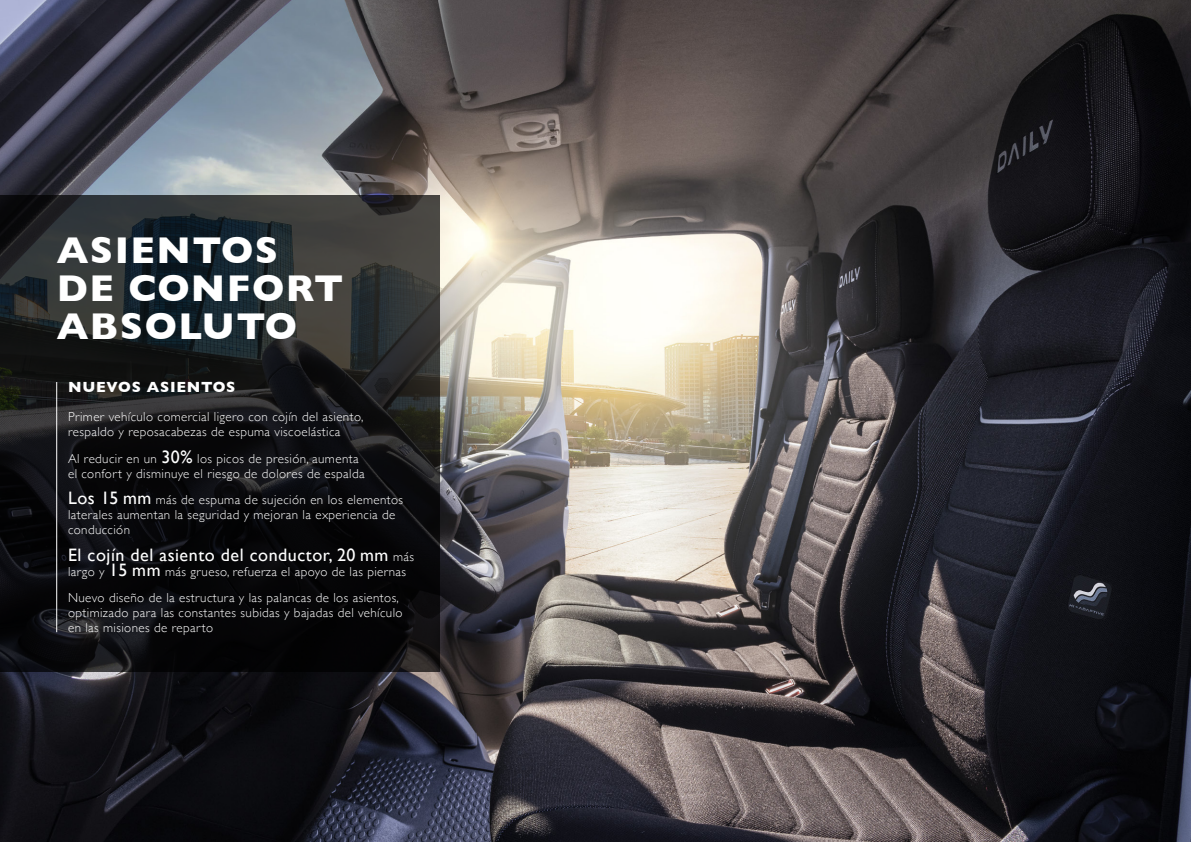
<style>
.page{position:relative;width:1191px;height:842px;background:#fff}
.page>*{position:absolute;margin:0;border:0;box-sizing:border-box;transform-origin:0 0}
.t1{font:700 38px/38px "Gill Sans";letter-spacing:.04em;color:#fff}
.t2{font:18px "Gill Sans";letter-spacing:.03em;color:#fff}
.t3{font:700 15px "Gill Sans";letter-spacing:.05em;color:#fff}
.t4{font:300 13px/15px "Gill Sans";letter-spacing:.03em;color:#fff}
.s1{font-weight:400;font-size:18px}
.s2{font-weight:300;font-size:13px}
</style>
<div class="page">
<img style="left:0;top:0;width:1191px;height:842px">
<svg style="left:0;top:196px;width:439px;height:476px;background:#17191b"></svg>
<hr style="left:56px;top:382px;width:1px;height:250px;background:#fff">
<h1 class="t1" style="left:57px;top:231px;width:288px">ASIENTOS<br>DE CONFORT<br>ABSOLUTO</h1>
<p class="t3" style="left:68px;top:375px;width:169px">NUEVOS ASIENTOS</p>
<p class="t4" style="left:68px;top:409px;width:297px">Primer vehículo comercial ligero con cojín del asiento, respaldo y reposacabezas de espuma viscoelástica</p>
<p class="t4" style="left:68px;top:450px;width:298px">Al reducir en un <span class="s1">30%</span> los picos de presión, aumenta el confort y disminuye el riesgo de dolores de espalda</p>
<p class="t4" style="left:68px;top:492px;width:337px"><span class="s1">Los 15 mm</span> más de espuma de sujeción en los elementos laterales aumentan la seguridad y mejoran la experiencia de conducción</p>
<h2 class="t2" style="left:68px;top:544px;width:347px">El cojín del asiento del conductor, 20 mm <span class="s2">más</span></h2>
<p class="t4" style="left:68px;top:557px;width:339px;line-height:26.3px">largo y <span class="s1">15 mm</span> más grueso, refuerza el apoyo de las piernas<br>Nuevo diseño de la estructura y las palancas de los asientos,</p>
<p class="t4" style="left:68px;top:604px;width:336px">optimizado para las constantes subidas y bajadas del vehículo en las misiones de reparto</p>
</div>
